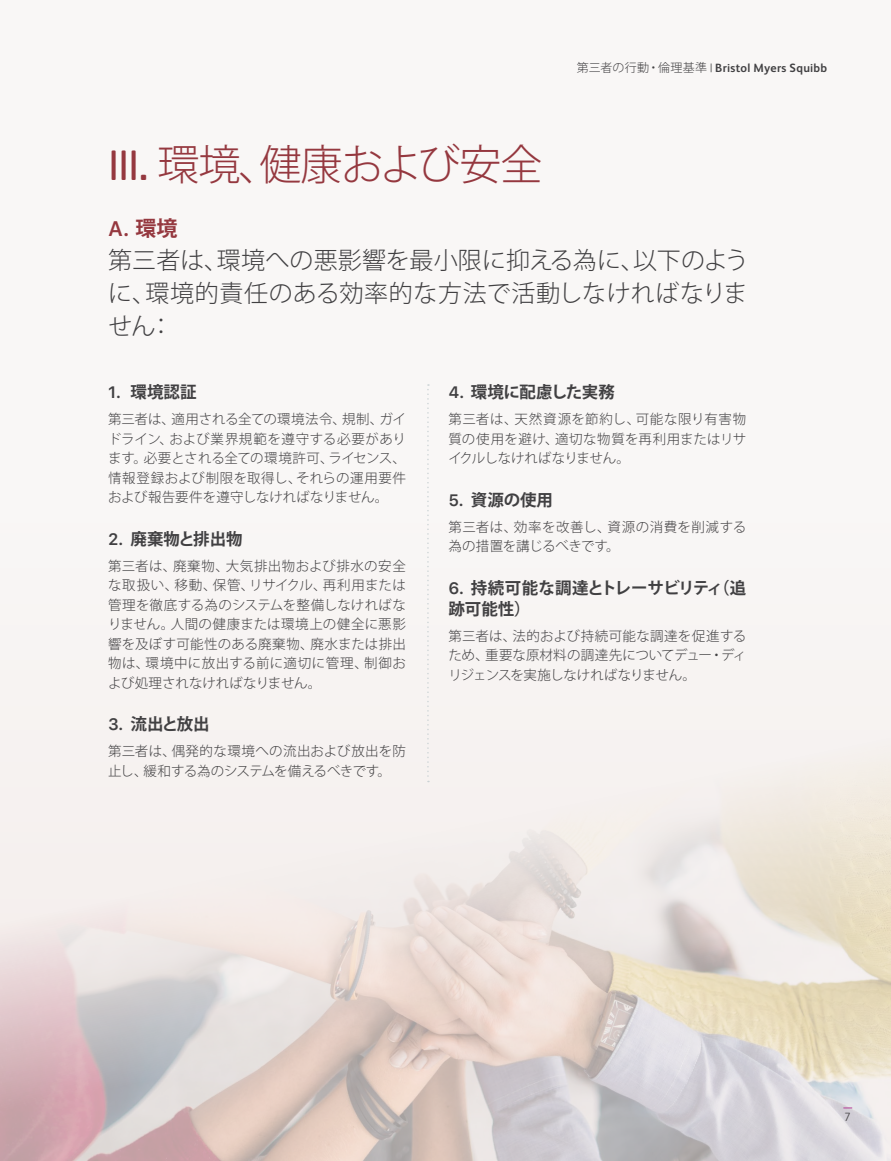
<style>
.page{position:relative;width:891px;height:1161px;background:#f9f7f6}
.page>*{position:absolute;margin:0;border:0;box-sizing:border-box;transform-origin:0 0}
.t1{font:300 42px "Koz Go Pro";letter-spacing:-.025em;color:#95383f}
.t2{font:300 24px/33px "Koz Go Pro";letter-spacing:.01em;color:#414042;text-align:justify}
.t3{font:600 21px "SF Pro Text";color:#95383f}
.t4{font:700 16.5px/21px "Koz Go Pro";color:#414042}
.t5{font:700 16.5px "Koz Go Pro";letter-spacing:-.02em;color:#414042}
.t6{font:300 13.5px/19.5px "Koz Go Pro";letter-spacing:.005em;color:#414042;text-align:justify}
.t7{font:300 13.5px/19.5px "Koz Go Pro";letter-spacing:.025em;color:#414042}
.t8{font:700 12px "BMS Humanity";letter-spacing:.025em;color:#414042}
.t9{font:300 12px "BMS Humanity";color:#414042}
.s1{font-family:"Koz Go Pro";font-weight:300}
.s2{font-weight:300}
.s3{font-family:"Rubik";font-weight:400}
.s4{font-family:"Koz Go Pro";font-weight:700}
.s5{font-family:"SF Pro Text";font-weight:600}
</style>
<div class="page">
<img style="left:1px;top:384px;width:890px;height:777px">
<svg style="left:0;top:926px;width:1px;height:235px"></svg>
<svg style="left:427px;top:384px;width:2px;height:398px"></svg>
<p class="t8" style="left:577px;top:60px;width:252px"><span class="s1">第三者の行動・倫理基準</span> <span class="s2">|</span> Bristol Myers Squibb</p>
<h1 class="t1" style="left:108px;top:137px;width:436px"><span class="s3">III.</span> 環境、健康および安全</h1>
<h3 class="t3" style="left:108px;top:213px;width:71px">A. <span class="s4">環境</span></h3>
<h2 class="t2" style="left:108px;top:244px;width:642px">第三者は、環境への悪影響を最小限に抑える為に、以下のように、環境的責任のある効率的な方法で活動しなければなりません：</h2>
<p class="t4" style="left:108px;top:382px;width:90px"><span class="s5">1.</span> 環境認証</p>
<p class="t6" style="left:108px;top:410px;width:299px">第三者は、適用される全ての環境法令、規制、ガイドライン、および業界規範を遵守する必要があります。必要とされる全ての環境許可、ライセンス、情報登録および制限を取得し、それらの運用要件および報告要件を遵守しなければなりません。</p>
<p class="t4" style="left:108px;top:529px;width:136px"><span class="s5">2.</span> 廃棄物と排出物</p>
<p class="t6" style="left:108px;top:556px;width:299px">第三者は、廃棄物、大気排出物および排水の安全な取扱い、移動、保管、リサイクル、再利用または管理を徹底する為のシステムを整備しなければなりません。人間の健康または環境上の健全に悪影響を及ぼす可能性のある廃棄物、廃水または排出物は、環境中に放出する前に適切に管理、制御および処理されなければなりません。</p>
<p class="t4" style="left:108px;top:715px;width:103px"><span class="s5">3.</span> 流出と放出</p>
<p class="t6" style="left:108px;top:742px;width:299px">第三者は、偶発的な環境への流出および放出を防止し、緩和する為のシステムを備えるべきです。</p>
<p class="t5" style="left:448px;top:381px;width:168px"><span class="s5">4.</span> 環境に配慮した実務</p>
<p class="t6" style="left:448px;top:410px;width:299px">第三者は、天然資源を節約し、可能な限り有害物質の使用を避け、適切な物質を再利用またはリサイクルしなければなりません。</p>
<p class="t4" style="left:448px;top:490px;width:106px"><span class="s5">5.</span> 資源の使用</p>
<p class="t7" style="left:448px;top:517px;width:299px">第三者は、効率を改善し、資源の消費を削減する為の措置を講じるべきです。</p>
<p class="t4" style="left:448px;top:578px;width:299px"><span class="s5">6.</span> 持続可能な調達とトレーサビリティ（追跡可能性）</p>
<p class="t6" style="left:448px;top:626px;width:299px">第三者は、法的および持続可能な調達を促進するため、重要な原材料の調達先についてデュー・ディリジェンスを実施しなければなりません。</p>
<p class="t9" style="left:844px;top:1108px;width:8px">7</p>
</div>
